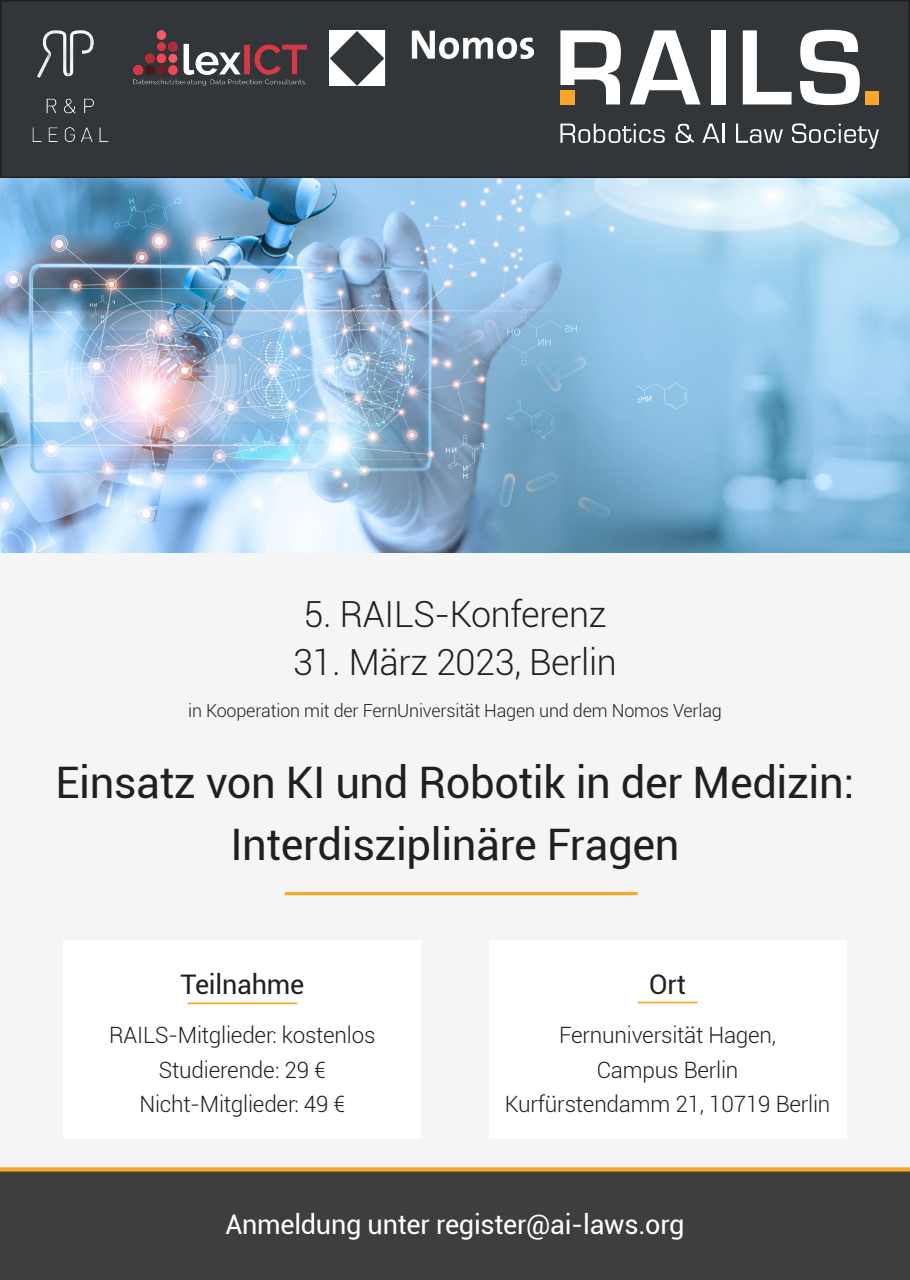
<style>
.page{position:relative;width:910px;height:1280px;background:#f5f5f6}
.page>*{position:absolute;margin:0;border:0;box-sizing:border-box;transform-origin:0 0}
.t1{font:43.5px/62.2px "Roboto";letter-spacing:-.01em;color:#231f20;text-align:center}
.t2{font:300 36px "Roboto";letter-spacing:-.01em;color:#231f20}
.t3{font:27px "Roboto";letter-spacing:-.01em;color:#fff}
.t4{font:27px "Roboto";letter-spacing:-.01em;color:#231f20}
.t5{font:300 22.5px/34.5px "Roboto";letter-spacing:-.01em;color:#231f20;text-align:center}
.t6{font:300 18px "Roboto";letter-spacing:-.01em;color:#231f20}
</style>
<div class="page">
<div style="left:1px;top:1px;width:908px;height:176px;background:#333638"></div>
<div style="left:0;top:0;width:910px;height:178px;border:2px solid #231f20"></div>
<img style="left:0;top:178px;width:910px;height:375px">
<div style="left:0;top:1167px;width:910px;height:113px;background:#3e3e3f"></div>
<hr style="left:285px;top:892px;width:353px;height:3px;background:#f9a62b">
<div style="left:64px;top:940px;width:357px;height:198px;background:#fff"></div>
<hr style="left:188px;top:1002px;width:109px;height:2px;background:#f9a62b">
<div style="left:489px;top:940px;width:357px;height:198px;background:#fff"></div>
<hr style="left:638px;top:1002px;width:59px;height:1px;background:#f9a62b">
<svg style="left:560px;top:30px;width:61px;height:74px"></svg>
<svg style="left:630px;top:30px;width:70px;height:74px"></svg>
<div style="left:711px;top:30px;width:14px;height:74px;background:#fff"></div>
<svg style="left:743px;top:30px;width:49px;height:74px"></svg>
<svg style="left:800px;top:30px;width:60px;height:75px"></svg>
<div style="left:865px;top:91px;width:14px;height:13px;background:#f9a62b"></div>
<svg style="left:560px;top:124px;width:105px;height:19px"></svg>
<svg style="left:676px;top:124px;width:18px;height:19px"></svg>
<svg style="left:702px;top:124px;width:22px;height:19px"></svg>
<svg style="left:736px;top:124px;width:47px;height:19px"></svg>
<svg style="left:792px;top:123px;width:87px;height:26px"></svg>
<img style="left:329px;top:30px;width:204px;height:56px">
<img style="left:32px;top:30px;width:77px;height:112px">
<img style="left:134px;top:30px;width:173px;height:56px">
<h2 class="t2" style="left:304px;top:589px;width:304px">5. RAILS-Konferenz</h2>
<h2 class="t2" style="left:293px;top:637px;width:325px">31. März 2023, Berlin</h2>
<p class="t6" style="left:188px;top:698px;width:535px">in Kooperation mit der FernUniversität Hagen und dem Nomos Verlag</p>
<h1 class="t1" style="left:56px;top:749px;width:800px">Einsatz von KI und Robotik in der Medizin:<br>Interdisziplinäre Fragen</h1>
<p class="t4" style="left:181px;top:965px;width:125px">Teilnahme</p>
<p class="t5" style="left:109px;top:1017px;width:268px">RAILS-Mitglieder: kostenlos<br>Studierende: 29 €<br>Nicht-Mitglieder: 49 €</p>
<p class="t4" style="left:649px;top:965px;width:38px">Ort</p>
<p class="t5" style="left:505px;top:1017px;width:327px">Fernuniversität Hagen,<br>Campus Berlin<br>Kurfürstendamm 21, 10719 Berlin</p>
<p class="t3" style="left:225px;top:1205px;width:461px">Anmeldung unter register@ai-laws.org</p>
</div>
